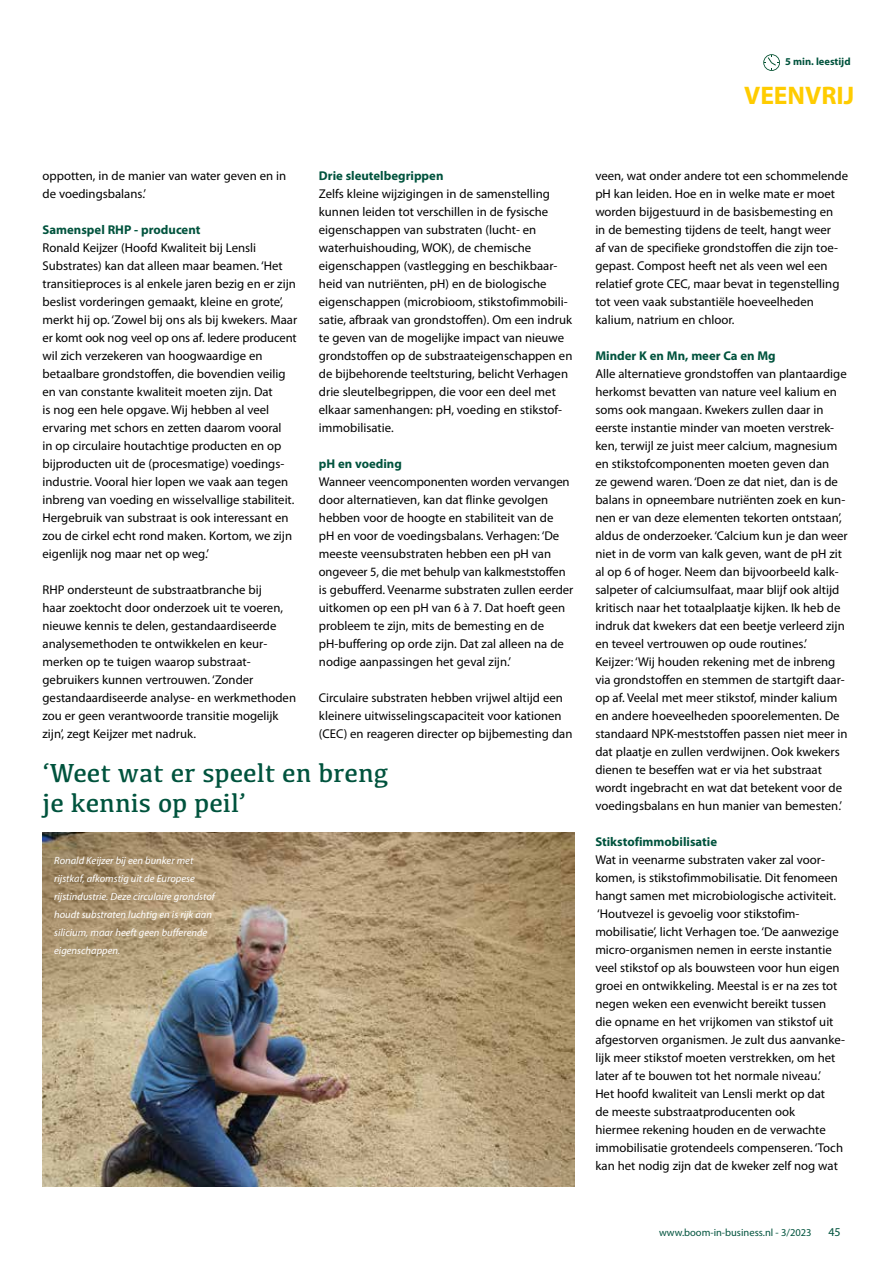
<style>
.page{position:relative;width:893px;height:1263px;background:#fff}
.page>*{position:absolute;margin:0;border:0;box-sizing:border-box;transform-origin:0 0}
.t1{font:27px/30px "Kefa";color:#00533d}
.t2{font:700 25.5px "Myriad Pro";color:#fc0}
.t3{font:12.75px/18px "Myriad Pro";color:#000}
.t4{font:700 12.75px "Myriad Pro";color:#00533d}
.t5{font:12px "Myriad Pro";color:#00533d}
.t6{font:italic 10.5px/18px "Myriad Pro";color:#fff}
.t7{font:10.5px "Myriad Pro";color:#00533d}
.t8{font:700 10.5px "Myriad Pro";color:#00533d}
</style>
<div class="page">
<img style="left:43px;top:832px;width:531px;height:354px">
<svg style="left:763px;top:54px;width:17px;height:17px"></svg>
<p class="t8" style="left:785px;top:55px;width:67px">5 min. leestijd</p>
<h2 class="t2" style="left:744px;top:79px;width:112px">VEENVRIJ</h2>
<p class="t3" style="left:43px;top:167px;width:245px">oppotten, in de manier van water geven en in de voedingsbalans.’</p>
<p class="t4" style="left:43px;top:221px;width:159px">Samenspel RHP - producent</p>
<p class="t3" style="left:43px;top:239px;width:256px">Ronald Keijzer (Hoofd Kwaliteit bij Lensli Substrates) kan dat alleen maar beamen. ‘Het transitieproces is al enkele jaren bezig en er zijn beslist vorderingen gemaakt, kleine en grote’, merkt hij op. ‘Zowel bij ons als bij kwekers. Maar er komt ook nog veel op ons af. Iedere producent wil zich verzekeren van hoogwaardige en betaalbare grondstoffen, die bovendien veilig en van constante kwaliteit moeten zijn. Dat<br>is nog een hele opgave. Wij hebben al veel ervaring met schors en zetten daarom vooral<br>in op circulaire houtachtige producten en op bijproducten uit de (procesmatige) voedings&shy;industrie. Vooral hier lopen we vaak aan tegen inbreng van voeding en wisselvallige stabiliteit.<br>Hergebruik van substraat is ook interessant en zou de cirkel echt rond maken. Kortom, we zijn eigenlijk nog maar net op weg.’</p>
<p class="t3" style="left:43px;top:581px;width:255px">RHP ondersteunt de substraatbranche bij<br>haar zoektocht door onderzoek uit te voeren, nieuwe kennis te delen, gestandaardiseerde analysemethoden te ontwikkelen en keur&shy;merken op te tuigen waarop substraat&shy;gebruikers kunnen vertrouwen. ‘Zonder gestandaardiseerde analyse- en werkmethoden zou er geen verantwoorde transitie mogelijk zijn’, zegt Keijzer met nadruk.</p>
<p class="t4" style="left:319px;top:167px;width:126px">Drie sleutelbegrippen</p>
<p class="t3" style="left:319px;top:185px;width:255px">Zelfs kleine wijzigingen in de samenstelling kunnen leiden tot verschillen in de fysische eigenschappen van substraten (lucht- en waterhuishouding, WOK), de chemische eigenschappen (vastlegging en beschikbaar&shy;heid van nutriënten, pH) en de biologische eigenschappen (microbioom, stikstofimmobili&shy;satie, afbraak van grondstoffen). Om een indruk te geven van de mogelijke impact van nieuwe grondstoffen op de substraateigenschappen en de bijbehorende teeltsturing, belicht Verhagen drie sleutelbegrippen, die voor een deel met elkaar samenhangen: pH, voeding en stikstof&shy;immobilisatie.</p>
<p class="t4" style="left:319px;top:456px;width:84px">pH en voeding</p>
<p class="t3" style="left:319px;top:473px;width:256px">Wanneer veencomponenten worden vervangen door alternatieven, kan dat flinke gevolgen hebben voor de hoogte en stabiliteit van de<br>pH en voor de voedingsbalans. Verhagen: ‘De meeste veensubstraten hebben een pH van ongeveer 5, die met behulp van kalkmeststoffen is gebufferd. Veenarme substraten zullen eerder uitkomen op een pH van 6 à 7. Dat hoeft geen probleem te zijn, mits de bemesting en de pH-buffering op orde zijn. Dat zal alleen na de nodige aanpassingen het geval zijn.’</p>
<p class="t3" style="left:319px;top:689px;width:255px">Circulaire substraten hebben vrijwel altijd een kleinere uitwisselingscapaciteit voor kationen (CEC) en reageren directer op bijbemesting dan</p>
<h1 class="t1" style="left:43px;top:757px;width:347px">‘Weet wat er speelt en breng je kennis op peil’</h1>
<p class="t6" style="left:54px;top:851px;width:162px">Ronald Keijzer bij een bunker met rijstkaf, afkomstig uit de Europese rijstindustrie. Deze circulaire grondstof houdt substraten luchtig en is rijk aan silicium, maar heeft geen bufferende eigenschappen.</p>
<p class="t3" style="left:595px;top:167px;width:254px">veen, wat onder andere tot een schommelende pH kan leiden. Hoe en in welke mate er moet worden bijgestuurd in de basisbemesting en<br>in de bemesting tijdens de teelt, hangt weer<br>af van de specifieke grondstoffen die zijn toe&shy;gepast. Compost heeft net als veen wel een relatief grote CEC, maar bevat in tegenstelling tot veen vaak substantiële hoeveelheden kalium, natrium en chloor.</p>
<p class="t4" style="left:595px;top:347px;width:182px">Minder K en Mn, meer Ca en Mg</p>
<p class="t3" style="left:595px;top:365px;width:254px">Alle alternatieve grondstoffen van plantaardige herkomst bevatten van nature veel kalium en soms ook mangaan. Kwekers zullen daar in eerste instantie minder van moeten verstrek&shy;ken, terwijl ze juist meer calcium, magnesium en stikstofcomponenten moeten geven dan<br>ze gewend waren. ‘Doen ze dat niet, dan is de balans in opneembare nutriënten zoek en kun&shy;nen er van deze elementen tekorten ontstaan’, aldus de onderzoeker. ‘Calcium kun je dan weer niet in de vorm van kalk geven, want de pH zit al op 6 of hoger. Neem dan bijvoorbeeld kalk&shy;salpeter of calciumsulfaat, maar blijf ook altijd kritisch naar het totaalplaatje kijken. Ik heb de indruk dat kwekers dat een beetje verleerd zijn en teveel vertrouwen op oude routines.’ Keijzer: ‘Wij houden rekening met de inbreng via grondstoffen en stemmen de startgift daar&shy;op af. Veelal met meer stikstof, minder kalium en andere hoeveelheden spoorelementen. De standaard NPK-meststoffen passen niet meer in dat plaatje en zullen verdwijnen. Ook kwekers dienen te beseffen wat er via het substraat wordt ingebracht en wat dat betekent voor de voedingsbalans en hun manier van bemesten.’</p>
<p class="t4" style="left:595px;top:834px;width:123px">Stikstofimmobilisatie</p>
<p class="t3" style="left:595px;top:851px;width:251px">Wat in veenarme substraten vaker zal voor&shy;komen, is stikstofimmobilisatie. Dit fenomeen hangt samen met microbiologische activiteit. ‘Houtvezel is gevoelig voor stikstofim&shy;mobilisatie’, licht Verhagen toe. ‘De aanwezige micro-organismen nemen in eerste instantie veel stikstof op als bouwsteen voor hun eigen groei en ontwikkeling. Meestal is er na zes tot negen weken een evenwicht bereikt tussen die opname en het vrijkomen van stikstof uit afgestorven organismen. Je zult dus aanvanke&shy;lijk meer stikstof moeten verstrekken, om het later af te bouwen tot het normale niveau.’<br>Het hoofd kwaliteit van Lensli merkt op dat<br>de meeste substraatproducenten ook<br>hiermee rekening houden en de verwachte immobilisatie grotendeels compenseren. ‘Toch kan het nodig zijn dat de kweker zelf nog wat</p>
<p class="t7" style="left:659px;top:1226px;width:154px">www.boom-in-business.nl - 3/2023</p>
<p class="t5" style="left:828px;top:1224px;width:14px">45</p>
</div>
